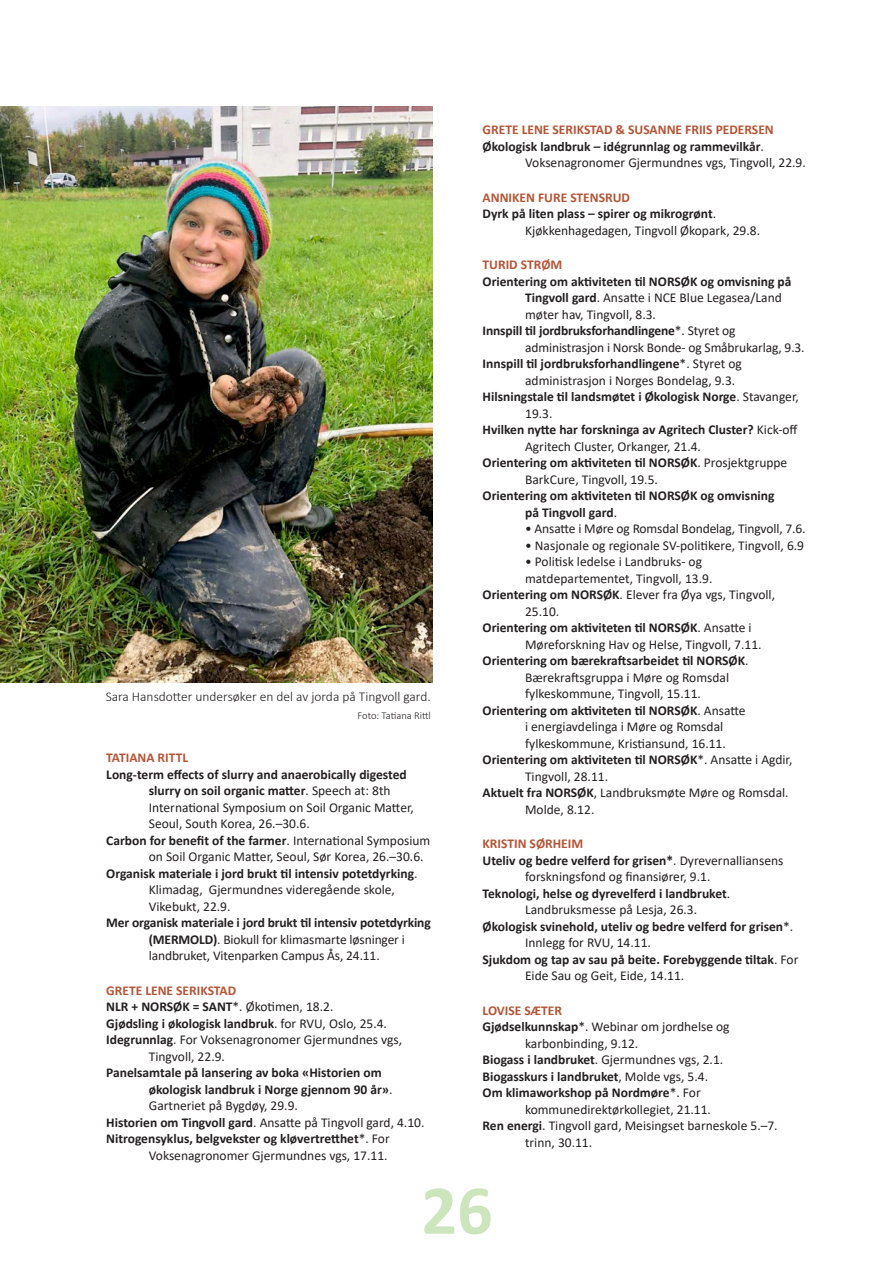
<style>
.page{position:relative;width:893px;height:1263px;background:#fff}
.page>*{position:absolute;margin:0;border:0;box-sizing:border-box;transform-origin:0 0}
.t1{font:700 70.5px "Calibri";color:#cde5bc}
.Litteraturliste{font:13.5px/16.5px "Calibri";color:#231f20}
.Litteraturliste-2{font:700 13.5px/16.5px "Calibri";color:#231f20}
.Namn___prosjektoppli{font:700 13.5px "Calibri";color:#b35537}
.Bilettekst{font:300 13.5px "Calibri";color:#231f20}
.Bilettekst-2{font:300 10.5px "Calibri";color:#231f20}
.s1{font-weight:700}
.s2{font-weight:400}
</style>
<div class="page">
<img style="left:0;top:106px;width:432px;height:576px">
<p class="Bilettekst" style="left:106px;top:688px;width:327px">Sara Hansdotter undersøker en del av jorda på Tingvoll gard.</p>
<p class="Bilettekst-2" style="left:358px;top:709px;width:75px">Foto: Tatiana Rittl</p>
<p class="Namn___prosjektoppli" style="left:106px;top:748px;width:83px">TATIANA RITTL</p>
<p class="Litteraturliste" style="left:149px;top:765px;width:267px;text-indent:-43px"><span class="s1">Long-term effects of slurry and anaerobically digested slurry on soil organic matter</span>. Speech at: 8th International Symposium on Soil Organic Matter, Seoul, South Korea, 26.–30.6.</p>
<p class="Litteraturliste" style="left:149px;top:831px;width:283px;text-indent:-43px"><span class="s1">Carbon for benefit of the farmer</span>. International Symposium on Soil Organic Matter, Seoul, Sør Korea, 26.–30.6.</p>
<p class="Litteraturliste" style="left:149px;top:864px;width:270px;text-indent:-43px"><span class="s1">Organisk materiale i jord brukt til intensiv potetdyrking</span>.<br>Klimadag, Gjermundnes videregående skole,<br>Vikebukt, 22.9.</p>
<p class="Litteraturliste" style="left:149px;top:914px;width:283px;text-indent:-43px"><span class="s1">Mer organisk materiale i jord brukt til intensiv potetdyrking (MERMOLD)</span>. Biokull for klimasmarte løsninger i landbruket, Vitenparken Campus Ås, 24.11.</p>
<p class="Namn___prosjektoppli" style="left:106px;top:980px;width:131px">GRETE LENE SERIKSTAD</p>
<p class="Litteraturliste" style="left:106px;top:998px;width:229px"><span class="s1">NLR + NORSØK = SANT</span>*. Økotimen, 18.2.</p>
<p class="Litteraturliste-2" style="left:106px;top:1015px;width:282px">Gjødsling i økologisk landbruk<span class="s2">. for RVU, Oslo, 25.4.</span></p>
<p class="Litteraturliste" style="left:149px;top:1031px;width:255px;text-indent:-43px"><span class="s1">Idegrunnlag</span>. For Voksenagronomer Gjermundnes vgs,<br>Tingvoll, 22.9.</p>
<p class="Litteraturliste-2" style="left:149px;top:1064px;width:245px;text-indent:-43px">Panelsamtale på lansering av boka «Historien om økologisk landbruk i Norge gjennom 90 år»<span class="s2">.<br>Gartneriet på Bygdøy, 29.9.</span></p>
<p class="Litteraturliste" style="left:106px;top:1113px;width:320px"><span class="s1">Historien om Tingvoll gard</span>. Ansatte på Tingvoll gard, 4.10.</p>
<p class="Litteraturliste-2" style="left:106px;top:1130px;width:285px;text-align:right">Nitrogensyklus, belgvekster og kløvertretthet<span class="s2">*. For<br>Voksenagronomer Gjermundnes vgs, 17.11.</span></p>
<p class="Namn___prosjektoppli" style="left:483px;top:120px;width:293px">GRETE LENE SERIKSTAD &amp; SUSANNE FRIIS PEDERSEN</p>
<p class="Litteraturliste" style="left:525px;top:138px;width:282px;text-indent:-43px"><span class="s1">Økologisk landbruk – idégrunnlag og rammevilkår</span>.<br>Voksenagronomer Gjermundnes vgs, Tingvoll, 22.9.</p>
<p class="Namn___prosjektoppli" style="left:483px;top:188px;width:149px">ANNIKEN FURE STENSRUD</p>
<p class="Litteraturliste" style="left:525px;top:205px;width:236px;text-indent:-43px"><span class="s1">Dyrk på liten plass – spirer og mikrogrønt</span>.<br>Kjøkkenhagedagen, Tingvoll Økopark, 29.8.</p>
<p class="Namn___prosjektoppli" style="left:483px;top:255px;width:81px">TURID STRØM</p>
<p class="Litteraturliste-2" style="left:525px;top:273px;width:268px;text-indent:-43px">Orientering om aktiviteten til NORSØK og omvisning på<br>Tingvoll gard<span class="s2">. Ansatte i NCE Blue Legasea/Land møter hav, Tingvoll, 8.3.</span></p>
<p class="Litteraturliste" style="left:525px;top:322px;width:281px;text-indent:-43px"><span class="s1">Innspill til jordbruksforhandlingene</span>*. Styret og administrasjon i Norsk Bonde- og Småbrukarlag, 9.3.</p>
<p class="Litteraturliste" style="left:525px;top:355px;width:218px;text-indent:-43px"><span class="s1">Innspill til jordbruksforhandlingene</span>*. Styret og administrasjon i Norges Bondelag, 9.3.</p>
<p class="Litteraturliste-2" style="left:525px;top:388px;width:275px;text-indent:-43px">Hilsningstale til landsmøtet i Økologisk Norge<span class="s2">. Stavanger,<br>19.3.</span></p>
<p class="Litteraturliste-2" style="left:525px;top:421px;width:274px;text-indent:-43px">Hvilken nytte har forskninga av Agritech Cluster? <span class="s2">Kick-off<br>Agritech Cluster, Orkanger, 21.4.</span></p>
<p class="Litteraturliste" style="left:525px;top:454px;width:264px;text-indent:-43px"><span class="s1">Orientering om aktiviteten til NORSØK</span>. Prosjektgruppe<br>BarkCure, Tingvoll, 19.5.</p>
<p class="Litteraturliste-2" style="left:525px;top:487px;width:251px;text-indent:-43px">Orientering om aktiviteten til NORSØK og omvisning på Tingvoll gard<span class="s2">.</span></p>
<p class="Litteraturliste" style="left:525px;top:520px;width:282px">• Ansatte i Møre og Romsdal Bondelag, Tingvoll, 7.6.</p>
<p class="Litteraturliste" style="left:525px;top:537px;width:280px">• Nasjonale og regionale SV-politikere, Tingvoll, 6.9</p>
<p class="Litteraturliste" style="left:525px;top:553px;width:189px">• Politisk ledelse i Landbruks- og matdepartementet, Tingvoll, 13.9.</p>
<p class="Litteraturliste" style="left:525px;top:586px;width:251px;text-indent:-43px"><span class="s1">Orientering om NORSØK</span>. Elever fra Øya vgs, Tingvoll,<br>25.10.</p>
<p class="Litteraturliste" style="left:525px;top:619px;width:238px;text-indent:-43px"><span class="s1">Orientering om aktiviteten til NORSØK</span>. Ansatte i<br>Møreforskning Hav og Helse, Tingvoll, 7.11.</p>
<p class="Litteraturliste" style="left:525px;top:652px;width:225px;text-indent:-43px"><span class="s1">Orientering om bærekraftsarbeidet til NORSØK</span>.<br>Bærekraftsgruppa i Møre og Romsdal fylkeskommune, Tingvoll, 15.11.</p>
<p class="Litteraturliste" style="left:525px;top:702px;width:222px;text-indent:-43px"><span class="s1">Orientering om aktiviteten til NORSØK</span>. Ansatte i energiavdelinga i Møre og Romsdal fylkeskommune, Kristiansund, 16.11.</p>
<p class="Litteraturliste-2" style="left:525px;top:751px;width:269px;text-indent:-43px">Orientering om aktiviteten til NORSØK<span class="s2">*. Ansatte i Agdir,<br>Tingvoll, 28.11.</span></p>
<p class="Litteraturliste" style="left:525px;top:784px;width:265px;text-indent:-43px"><span class="s1">Aktuelt fra NORSØK</span>, Landbruksmøte Møre og Romsdal.<br>Molde, 8.12.</p>
<p class="Namn___prosjektoppli" style="left:482px;top:834px;width:102px">KRISTIN SØRHEIM</p>
<p class="Litteraturliste" style="left:525px;top:852px;width:260px;text-indent:-43px"><span class="s1">Uteliv og bedre velferd for grisen*</span>. Dyrevernalliansens forskningsfond og finansiører, 9.1.</p>
<p class="Litteraturliste-2" style="left:525px;top:885px;width:207px;text-indent:-43px">Teknologi, helse og dyrevelferd i landbruket<span class="s2">.<br>Landbruksmesse på Lesja, 26.3.</span></p>
<p class="Litteraturliste-2" style="left:525px;top:918px;width:270px;text-indent:-43px">Økologisk svinehold, uteliv og bedre velferd for grisen<span class="s2">*.<br>Innlegg for RVU, 14.11.</span></p>
<p class="Litteraturliste-2" style="left:525px;top:951px;width:275px;text-indent:-43px">Sjukdom og tap av sau på beite. Forebyggende tiltak<span class="s2">. For<br>Eide Sau og Geit, Eide, 14.11.</span></p>
<p class="Namn___prosjektoppli" style="left:482px;top:1001px;width:81px">LOVISE SÆTER</p>
<p class="Litteraturliste" style="left:525px;top:1018px;width:206px;text-indent:-43px"><span class="s1">Gjødselkunnskap</span>*. Webinar om jordhelse og karbonbinding, 9.12.</p>
<p class="Litteraturliste" style="left:482px;top:1051px;width:242px"><span class="s1">Biogass i landbruket</span>. Gjermundnes vgs, 2.1.</p>
<p class="Litteraturliste-2" style="left:482px;top:1068px;width:227px">Biogasskurs i landbruket<span class="s2">, Molde vgs, 5.4.</span></p>
<p class="Litteraturliste" style="left:525px;top:1084px;width:187px;text-indent:-43px"><span class="s1">Om klimaworkshop på Nordmøre</span>*. For kommunedirektørkollegiet, 21.11.</p>
<p class="Litteraturliste" style="left:525px;top:1117px;width:254px;text-indent:-43px"><span class="s1">Ren energi</span>. Tingvoll gard, Meisingset barneskole 5.–7. trinn, 30.11.</p>
<h1 class="t1" style="left:421px;top:1160px;width:73px">26</h1>
</div>
